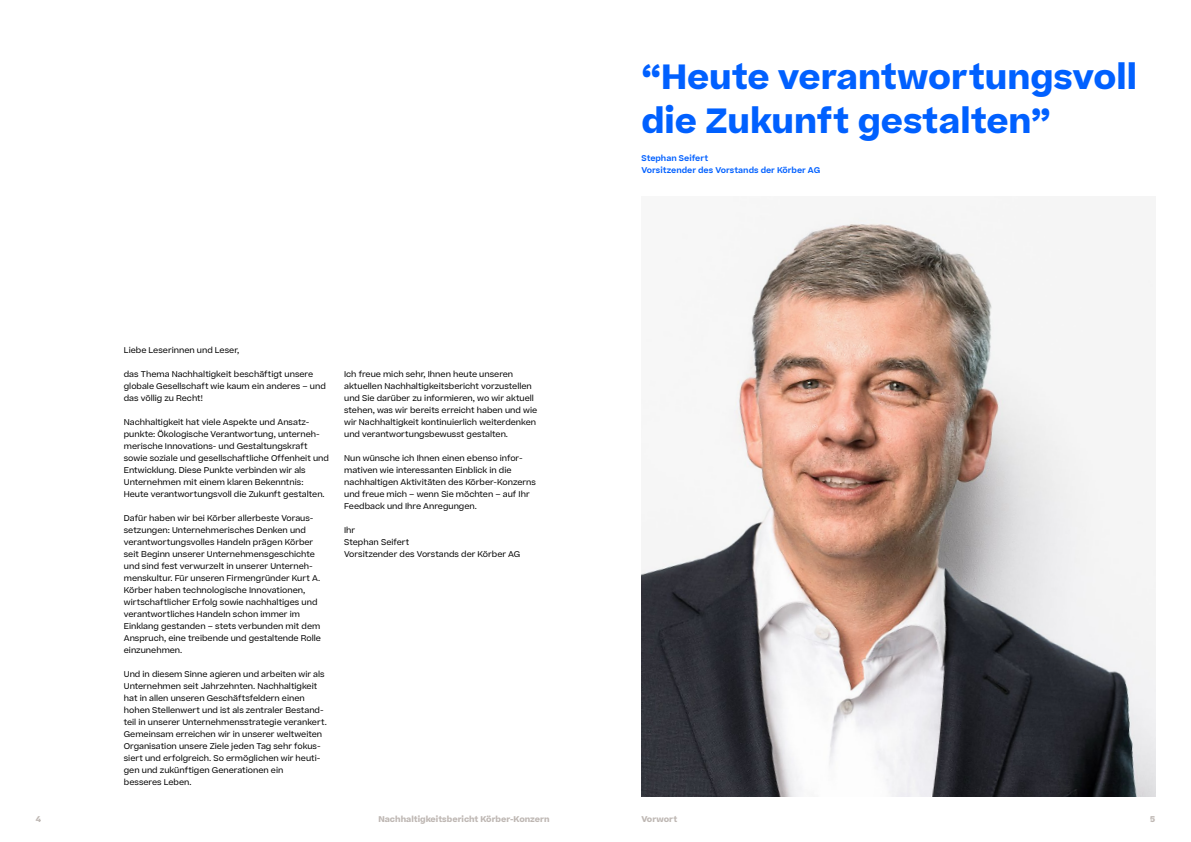
<style>
.page{position:relative;width:1191px;height:842px;background:#fff}
.page>*{position:absolute;margin:0;border:0;box-sizing:border-box;transform-origin:0 0}
.t1{font:700 33.6px/43.7px "Koerber";color:#0060ff}
.t2{font:8px/12px "Koerber";color:#000}
.t3{font:600 8px/12px "Koerber";color:#0060ff}
.t4{font:700 8px "Koerber";color:#beb7b3}
</style>
<div class="page">
<img style="left:641px;top:217px;width:514px;height:580px">
<p class="t2" style="left:124px;top:344px;width:117px">Liebe Leserinnen und Leser,</p>
<p class="t2" style="left:124px;top:368px;width:203px">das Thema Nachhaltigkeit beschäftigt unsere globale Gesellschaft wie kaum ein anderes – und das völlig zu Recht!</p>
<p class="t2" style="left:124px;top:416px;width:207px">Nachhaltigkeit hat viele Aspekte und Ansatz&shy;punkte: Ökologische Verantwortung, unterneh&shy;merische Innovations- und Gestaltungskraft sowie soziale und gesellschaftliche Offenheit und Entwicklung. Diese Punkte verbinden wir als Unternehmen mit einem klaren Bekenntnis:<br>Heute verantwortungsvoll die Zukunft gestalten.</p>
<p class="t2" style="left:124px;top:512px;width:198px">Dafür haben wir bei Körber allerbeste Voraus&shy;setzungen: Unternehmerisches Denken und verantwortungsvolles Handeln prägen Körber seit Beginn unserer Unternehmensgeschichte und sind fest verwurzelt in unserer Unterneh&shy;menskultur. Für unseren Firmengründer Kurt A.<br>Körber haben technologische Innovationen, wirtschaftlicher Erfolg sowie nachhaltiges und verantwortliches Handeln schon immer im Einklang gestanden – stets verbunden mit dem Anspruch, eine treibende und gestaltende Rolle einzunehmen.</p>
<p class="t2" style="left:124px;top:668px;width:204px">Und in diesem Sinne agieren und arbeiten wir als Unternehmen seit Jahrzehnten. Nachhaltigkeit hat in allen unseren Geschäftsfeldern einen hohen Stellenwert und ist als zentraler Bestand&shy;teil in unserer Unternehmensstrategie verankert.<br>Gemeinsam erreichen wir in unserer weltweiten Organisation unsere Ziele jeden Tag sehr fokus&shy;siert und erfolgreich. So ermöglichen wir heuti&shy;gen und zukünftigen Generationen ein<br>besseres Leben.</p>
<p class="t2" style="left:344px;top:368px;width:194px">Ich freue mich sehr, Ihnen heute unseren aktuellen Nachhaltigkeitsbericht vorzustellen und Sie darüber zu informieren, wo wir aktuell stehen, was wir bereits erreicht haben und wie wir Nachhaltigkeit kontinuierlich weiterdenken und verantwortungsbewusst gestalten.</p>
<p class="t2" style="left:344px;top:452px;width:193px">Nun wünsche ich Ihnen einen ebenso infor&shy;mativen wie interessanten Einblick in die nachhaltigen Aktivitäten des Körber-Konzerns und freue mich – wenn Sie möchten – auf Ihr Feedback und Ihre Anregungen.</p>
<p class="t2" style="left:344px;top:524px;width:178px">Ihr<br>Stephan Seifert<br>Vorsitzender des Vorstands der Körber AG</p>
<h1 class="t1" style="left:641px;top:55px;width:497px">“Heute verantwortungsvoll die Zukunft gestalten”</h1>
<p class="t3" style="left:641px;top:152px;width:180px">Stephan Seifert<br>Vorsitzender des Vorstands der Körber AG</p>
<p class="t4" style="left:36px;top:814px;width:6px">4</p>
<p class="t4" style="left:378px;top:814px;width:173px">Nachhaltigkeitsbericht Körber-Konzern</p>
<p class="t4" style="left:1150px;top:814px;width:7px">5</p>
<p class="t4" style="left:641px;top:814px;width:37px">Vorwort</p>
</div>
